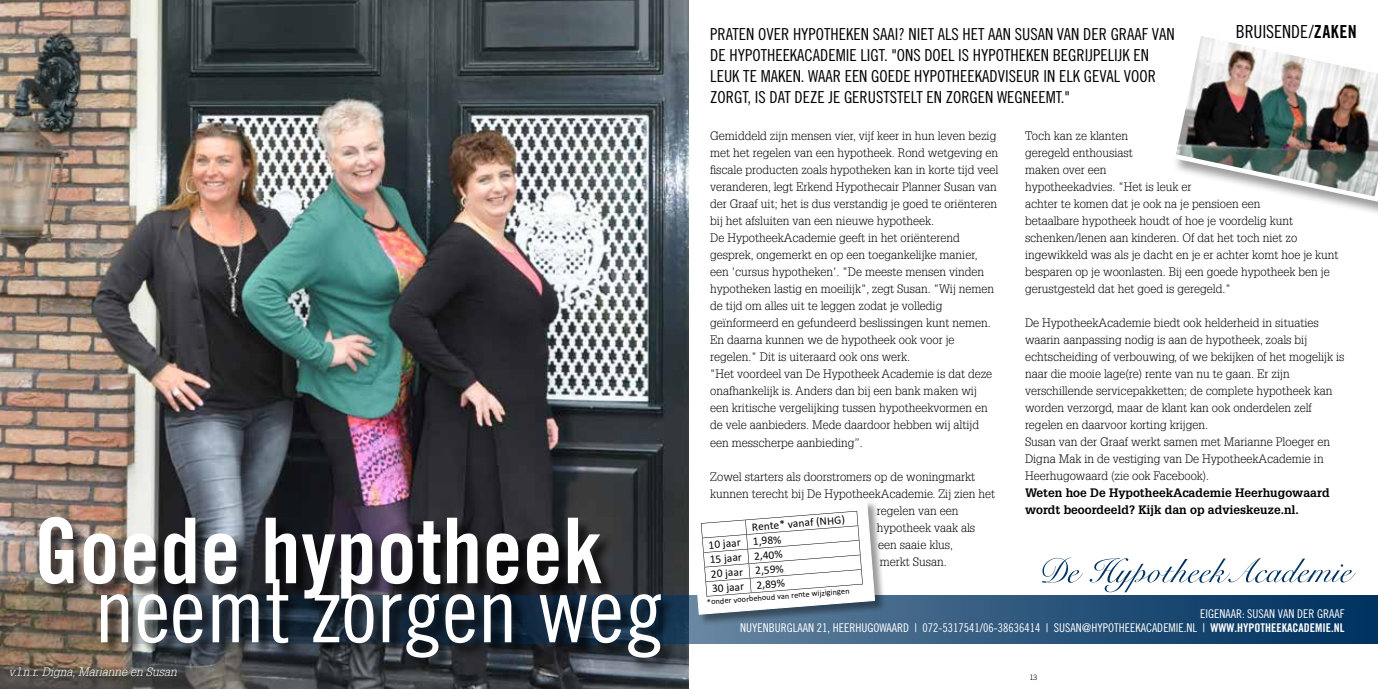
<style>
.page{position:relative;width:1378px;height:689px;background:#fff}
.page>*{position:absolute;margin:0;border:0;box-sizing:border-box;transform-origin:0 0}
.t1{font:90.75px "Trade Gothic LT Bold Cond Twenty";color:#fff}
.t2{font:90.75px "Trade Gothic LT Cond Eighteen";color:#fff}
.t3{font:18px "Trade Gothic LT Std Cn 18";letter-spacing:-.005em;color:#000}
.t4{font:16.5px/21px "Trade Gothic Cond Eighteen";color:#000}
.t5{font:300 12px/17px "Glypha LT Std";color:#000}
.t6{font:12px/14.4px "Trade Gothic Cond Eighteen";color:#fff;text-align:right}
.t7{font:700 12px/17px "Glypha LT Std";color:#000}
.t8{font:italic 300 12px "Glypha LT Std";color:#fff}
.t9{font:11.4px/14.7px "Calibri";color:#000}
.t10{font:8.25px "Calibri";color:#000}
.t11{font:300 7.5px "Trade Gothic LT Std";color:#000}
.s1{font-family:"Trade Gothic LT Std Bd Cn 20"}
.s2{font-family:"Trade Gothic Bold Cond Twenty"}
</style>
<div class="page">
<img style="left:0;top:0;width:689px;height:689px">
<svg style="left:1042px;top:557px;width:313px;height:35px"></svg>
<svg style="left:0;top:595px;width:1378px;height:49px;background:#2c5375"></svg>
<div style="left:40px;top:517px;width:636px;height:157px;background:#000;opacity:.75"></div>
<div style="left:1172px;top:32px;width:206px;height:186px;background:#000;opacity:.4"></div>
<img style="left:1172px;top:32px;width:206px;height:172px">
<div style="left:691px;top:500px;width:195px;height:126px;background:#000;opacity:.4"></div>
<svg style="left:690px;top:500px;width:185px;height:115px"></svg>
<h1 class="t1" style="left:34px;top:496px;width:571px">Goede hypotheek</h1>
<h1 class="t2" style="left:94px;top:556px;width:571px">neemt zorgen weg</h1>
<p class="t8" style="left:9px;top:665px;width:169px">v.l.n.r. Digna, Marianne en Susan</p>
<p class="t4" style="left:710px;top:24px;width:466px">PRATEN OVER HYPOTHEKEN SAAI? NIET ALS HET AAN SUSAN VAN DER GRAAF VAN DE HYPOTHEEKACADEMIE LIGT. "ONS DOEL IS HYPOTHEKEN BEGRIJPELIJK EN LEUK TE MAKEN. WAAR EEN GOEDE HYPOTHEEKADVISEUR IN ELK GEVAL VOOR ZORGT, IS DAT DEZE JE GERUSTSTELT EN ZORGEN WEGNEEMT."</p>
<h2 class="t3" style="left:1236px;top:21px;width:122px">BRUISENDE/<span class="s1">ZAKEN</span></h2>
<p class="t5" style="left:710px;top:128px;width:289px">Gemiddeld zijn mensen vier, vijf keer in hun leven bezig met het regelen van een hypotheek. Rond wetgeving en fiscale producten zoals hypotheken kan in korte tijd veel veranderen, legt Erkend Hypothecair Planner Susan van der Graaf uit; het is dus verstandig je goed te oriënteren bij het afsluiten van een nieuwe hypotheek.<br>De HypotheekAcademie geeft in het oriënterend gesprek, ongemerkt en op een toegankelijke manier, een 'cursus hypotheken'. "De meeste mensen vinden hypotheken lastig en moeilijk", zegt Susan. "Wij nemen de tijd om alles uit te leggen zodat je volledig geïnformeerd en gefundeerd beslissingen kunt nemen.<br>En daarna kunnen we de hypotheek ook voor je regelen." Dit is uiteraard ook ons werk.<br>"Het voordeel van De Hypotheek Academie is dat deze onafhankelijk is. Anders dan bij een bank maken wij een kritische vergelijking tussen hypotheekvormen en de vele aanbieders. Mede daardoor hebben wij altijd een messcherpe aanbieding”.</p>
<p class="t5" style="left:710px;top:468px;width:266px">Zowel starters als doorstromers op de woningmarkt</p>
<p class="t5" style="left:710px;top:485px;width:286px">kunnen terecht bij De HypotheekAcademie. Zij zien het</p>
<p class="t5" style="left:877px;top:502px;width:83px">regelen van een</p>
<p class="t5" style="left:877px;top:519px;width:100px">hypotheek vaak als</p>
<p class="t5" style="left:878px;top:536px;width:76px">een saaie klus,</p>
<p class="t5" style="left:880px;top:553px;width:68px">merkt Susan.</p>
<p class="t9" style="left:707px;top:522px;width:139px;text-indent:44px;rotate:-4deg">Rente* vanaf (NHG)<br>10 jaar 1,98%<br>15 jaar 2,40%<br>20 jaar 2,59%<br>30 jaar 2,89%</p>
<p class="t10" style="left:706px;top:597px;width:144px;rotate:-5deg">*onder voorbehoud van rente wijzigingen</p>
<p class="t5" style="left:1025px;top:128px;width:315px">Toch kan ze klanten<br>geregeld enthousiast<br>maken over een<br>hypotheekadvies. "Het is leuk er<br>achter te komen dat je ook na je pensioen een<br>betaalbare hypotheek houdt of hoe je voordelig kunt schenken/lenen aan kinderen. Of dat het toch niet zo ingewikkeld was als je dacht en je er achter komt hoe je kunt besparen op je woonlasten. Bij een goede hypotheek ben je gerustgesteld dat het goed is geregeld."</p>
<p class="t5" style="left:1025px;top:315px;width:321px">De HypotheekAcademie biedt ook helderheid in situaties waarin aanpassing nodig is aan de hypotheek, zoals bij echtscheiding of verbouwing, of we bekijken of het mogelijk is naar die mooie lage(re) rente van nu te gaan. Er zijn verschillende servicepakketten; de complete hypotheek kan worden verzorgd, maar de klant kan ook onderdelen zelf regelen en daarvoor korting krijgen.<br>Susan van der Graaf werkt samen met Marianne Ploeger en Digna Mak in de vestiging van De HypotheekAcademie in Heerhugowaard (zie ook Facebook).</p>
<p class="t7" style="left:1025px;top:484px;width:306px">Weten hoe De HypotheekAcademie Heerhugowaard wordt beoordeeld? Kijk dan op advieskeuze.nl.</p>
<p class="t6" style="left:740px;top:606px;width:606px">EIGENAAR: SUSAN VAN DER GRAAF<br>NUYENBURGLAAN 21, HEERHUGOWAARD | 072-5317541/06-38636414 | SUSAN@HYPOTHEEKACADEMIE.NL | <span class="s2">WWW.HYPOTHEEKACADEMIE.NL</span></p>
<p class="t11" style="left:1029px;top:672px;width:9px">13</p>
</div>
